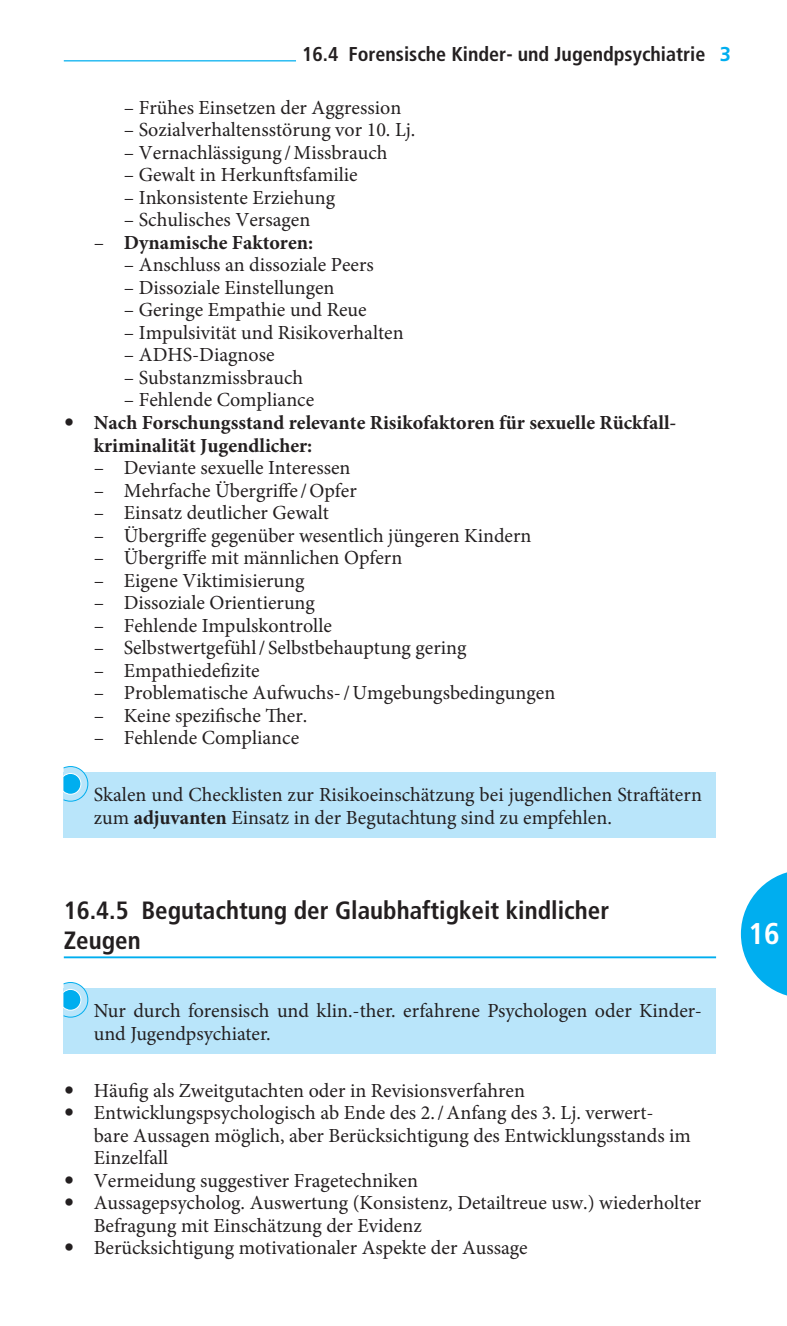
<style>
.page{position:relative;width:787px;height:1326px;background:#fff}
.page>*{position:absolute;margin:0;border:0;box-sizing:border-box;transform-origin:0 0}
.t1{font:700 condensed 30px "Frutiger LT Std";color:#fff}
._2_hd{font:700 condensed 25px/30px "Frutiger LT Std";color:#231f20}
.Bull_list{font:20px/22.5px "Minion Pro";color:#231f20}
.Bull_list_2{font:20px "Minion Pro";color:#231f20}
.Bull_list_3{font:20px "Minion Pro";color:#231f20}
.TE_D_text_flush{font:20px/22.5px "Minion Pro";color:#231f20}
.Bull_list-2{font:700 20px/22.5px "Minion Pro";color:#231f20}
.t2{font:700 condensed 20px "Frutiger LT Std";color:#231f20}
.Bull_list_2-2{font:700 20px "Minion Pro";color:#231f20}
.s1{font-stretch:normal;color:#00aeef}
.s2{font-weight:400}
.s3{font-weight:400;font-size:27.5px}
.s4{font-weight:700}
.s5{font-size:27.5px}
</style>
<div class="page">
<hr style="left:64px;top:60px;width:641px;height:1px;background:#00aeef">
<div style="left:296px;top:58px;width:415px;height:5px;background:#fff"></div>
<hr style="left:64px;top:956px;width:652px;height:2px;background:#00aeef">
<div style="left:64px;top:772px;width:652px;height:66px;background:#b9e5fa"></div>
<svg style="left:64px;top:766px;width:24px;height:35px"></svg>
<div style="left:64px;top:988px;width:652px;height:66px;background:#b9e5fa"></div>
<svg style="left:64px;top:982px;width:24px;height:35px"></svg>
<svg style="left:741px;top:872px;width:46px;height:124px"></svg>
<p class="t2" style="left:302px;top:43px;width:430px">16.4 Forensische Kinder- und Jugendpsychiatrie <span class="s1">3</span></p>
<p class="Bull_list_3" style="left:124px;top:94px;width:279px">– Frühes Einsetzen der Aggression</p>
<p class="Bull_list_3" style="left:124px;top:116px;width:293px">– Sozialverhaltensstörung vor 10. Lj.</p>
<p class="Bull_list_3" style="left:124px;top:139px;width:265px">– Vernachlässigung /Missbrauch</p>
<p class="Bull_list_3" style="left:124px;top:161px;width:235px">– Gewalt in Herkunftsfamilie</p>
<p class="Bull_list_3" style="left:124px;top:184px;width:213px">– Inkonsistente Erziehung</p>
<p class="Bull_list_3" style="left:124px;top:206px;width:188px">– Schulisches Versagen</p>
<p class="Bull_list_2-2" style="left:94px;top:228px;width:221px"><span class="s2">–</span> Dynamische Faktoren:</p>
<p class="Bull_list_3" style="left:124px;top:251px;width:251px">– Anschluss an dissoziale Peers</p>
<p class="Bull_list_3" style="left:124px;top:274px;width:212px">– Dissoziale Einstellungen</p>
<p class="Bull_list_3" style="left:124px;top:296px;width:244px">– Geringe Empathie und Reue</p>
<p class="Bull_list_3" style="left:124px;top:319px;width:281px">– Impulsivität und Risikoverhalten</p>
<p class="Bull_list_3" style="left:124px;top:341px;width:152px">– ADHS-Diagnose</p>
<p class="Bull_list_3" style="left:124px;top:364px;width:181px">– Substanzmissbrauch</p>
<p class="Bull_list_3" style="left:124px;top:386px;width:192px">– Fehlende Compliance</p>
<p class="Bull_list-2" style="left:94px;top:411px;width:584px;text-indent:-30px"><span class="s3">•</span> Nach Forschungsstand relevante Risikofaktoren für sexuelle Rückfall&shy;kriminalität Jugendlicher:</p>
<p class="Bull_list_2" style="left:94px;top:454px;width:258px">– Deviante sexuelle Interessen</p>
<p class="Bull_list_2" style="left:94px;top:476px;width:264px">– Mehrfache Übergriffe /Opfer</p>
<p class="Bull_list_2" style="left:94px;top:499px;width:237px">– Einsatz deutlicher Gewalt</p>
<p class="Bull_list_2" style="left:94px;top:521px;width:439px">– Übergriffe gegenüber wesentlich jüngeren Kindern</p>
<p class="Bull_list_2" style="left:94px;top:544px;width:310px">– Übergriffe mit männlichen Opfern</p>
<p class="Bull_list_2" style="left:94px;top:566px;width:212px">– Eigene Viktimisierung</p>
<p class="Bull_list_2" style="left:94px;top:589px;width:223px">– Dissoziale Orientierung</p>
<p class="Bull_list_2" style="left:94px;top:611px;width:239px">– Fehlende Impulskontrolle</p>
<p class="Bull_list_2" style="left:94px;top:634px;width:374px">– Selbstwertgefühl/ Selbstbehauptung gering</p>
<p class="Bull_list_2" style="left:94px;top:656px;width:167px">– Empathiedefizite</p>
<p class="Bull_list_2" style="left:94px;top:679px;width:463px">– Problematische Aufwuchs-/Umgebungsbedingungen</p>
<p class="Bull_list_2" style="left:94px;top:701px;width:215px">– Keine spezifische Ther.</p>
<p class="Bull_list_2" style="left:94px;top:724px;width:207px">– Fehlende Compliance</p>
<p class="TE_D_text_flush" style="left:94px;top:783px;width:609px">Skalen und Checklisten zur Risikoeinschätzung bei jugendlichen Straftätern zum <span class="s4">adjuvanten</span> Einsatz in der Begutachtung sind zu empfehlen.</p>
<p class="_2_hd" style="left:64px;top:895px;width:547px">16.4.5 Begutachtung der Glaubhaftigkeit kindlicher<br>Zeugen</p>
<p class="TE_D_text_flush" style="left:94px;top:999px;width:609px">Nur durch forensisch und klin.-ther. erfahrene Psychologen oder Kinder&shy;und Jugendpsychiater.</p>
<p class="Bull_list" style="left:64px;top:1078px;width:463px"><span class="s5">•</span> Häufig als Zweitgutachten oder in Revisionsverfahren</p>
<p class="Bull_list" style="left:94px;top:1101px;width:598px;text-indent:-30px"><span class="s5">•</span> Entwicklungspsychologisch ab Ende des 2./Anfang des 3. Lj. verwert&shy;bare Aussagen möglich, aber Berücksichtigung des Entwicklungsstands im<br>Einzelfall</p>
<p class="Bull_list" style="left:64px;top:1168px;width:355px"><span class="s5">•</span> Vermeidung suggestiver Fragetechniken</p>
<p class="Bull_list" style="left:94px;top:1191px;width:609px;text-indent:-30px"><span class="s5">•</span> Aussagepsycholog. Auswertung (Konsistenz, Detailtreue usw.) wiederholter<br>Befragung mit Einschätzung der Evidenz</p>
<p class="Bull_list" style="left:64px;top:1236px;width:465px"><span class="s5">•</span> Berücksichtigung motivationaler Aspekte der Aussage</p>
<h1 class="t1" style="left:748px;top:916px;width:33px">16</h1>
</div>
